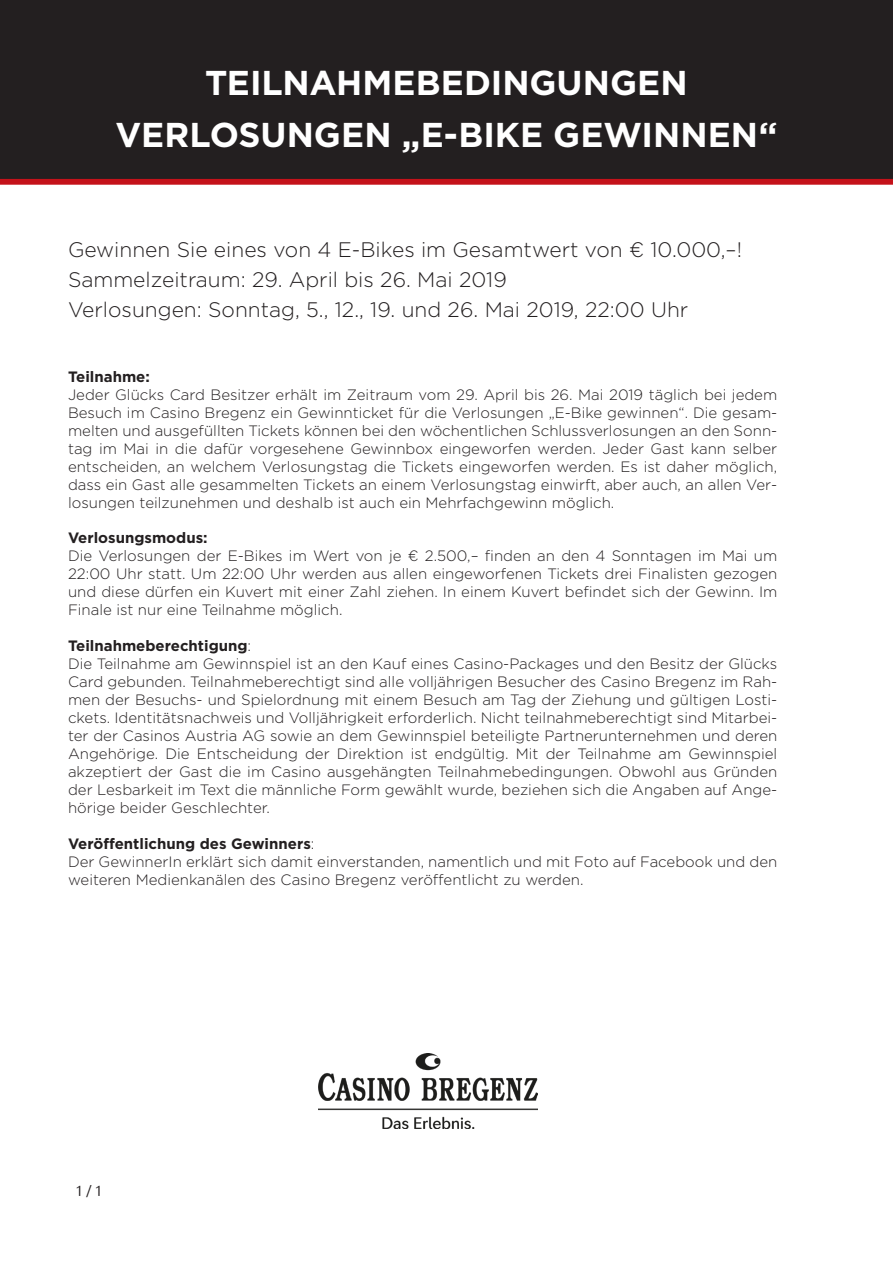
<style>
.page{position:relative;width:893px;height:1263px;background:#fff}
.page>*{position:absolute;margin:0;border:0;box-sizing:border-box;transform-origin:0 0}
.t1{font:700 34.5px "Gotham";color:#fff}
.t2{font:300 21px/30px "Gotham";color:#231f20}
.t3{font:300 15px/18px "Gotham";color:#231f20;text-align:justify}
.t4{font:700 15px "Gotham";color:#231f20}
.t5{font:300 15px "Seconda Soft";color:#231f20}
.s1{font-weight:300}
</style>
<div class="page">
<div style="left:0;top:0;width:893px;height:179px;background:#231f20"></div>
<div style="left:0;top:179px;width:893px;height:6px;background:#c4121a"></div>
<img style="left:319px;top:1054px;width:218px;height:74px">
<p class="t1" style="left:205px;top:60px;width:484px">TEILNAHMEBEDINGUNGEN</p>
<p class="t1" style="left:116px;top:112px;width:663px">VERLOSUNGEN „E-BIKE GEWINNEN“</p>
<p class="t2" style="left:68px;top:234px;width:675px">Gewinnen Sie eines von 4 E-Bikes im Gesamtwert von € 10.000,–!</p>
<p class="t2" style="left:68px;top:264px;width:622px">Sammelzeitraum: 29. April bis 26. Mai 2019<br>Verlosungen: Sonntag, 5., 12., 19. und 26. Mai 2019, 22:00 Uhr</p>
<p class="t4" style="left:68px;top:366px;width:83px">Teilnahme:</p>
<p class="t3" style="left:68px;top:385px;width:711px">Jeder Glücks Card Besitzer erhält im Zeitraum vom 29. April bis 26. Mai 2019 täglich bei jedem Besuch im Casino Bregenz ein Gewinnticket für die Verlosungen „E-Bike gewinnen“. Die gesam&shy;melten und ausgefüllten Tickets können bei den wöchentlichen Schlussverlosungen an den Sonn&shy;tag im Mai in die dafür vorgesehene Gewinnbox eingeworfen werden. Jeder Gast kann selber entscheiden, an welchem Verlosungstag die Tickets eingeworfen werden. Es ist daher möglich, dass ein Gast alle gesammelten Tickets an einem Verlosungstag einwirft, aber auch, an allen Ver&shy;losungen teilzunehmen und deshalb ist auch ein Mehrfachgewinn möglich.</p>
<p class="t4" style="left:68px;top:528px;width:141px">Verlosungsmodus:</p>
<p class="t3" style="left:68px;top:546px;width:711px">Die Verlosungen der E-Bikes im Wert von je € 2.500,– finden an den 4 Sonntagen im Mai um 22:00 Uhr statt. Um 22:00 Uhr werden aus allen eingeworfenen Tickets drei Finalisten gezogen und diese dürfen ein Kuvert mit einer Zahl ziehen. In einem Kuvert befindet sich der Gewinn. Im Finale ist nur eine Teilnahme möglich.</p>
<p class="t4" style="left:68px;top:636px;width:185px">Teilnahmeberechtigung<span class="s1">:</span></p>
<p class="t3" style="left:68px;top:654px;width:711px">Die Teilnahme am Gewinnspiel ist an den Kauf eines Casino-Packages und den Besitz der Glücks Card gebunden. Teilnahmeberechtigt sind alle volljährigen Besucher des Casino Bregenz im Rah&shy;men der Besuchs- und Spielordnung mit einem Besuch am Tag der Ziehung und gültigen Losti&shy;ckets. Identitätsnachweis und Volljährigkeit erforderlich. Nicht teilnahmeberechtigt sind Mitarbei&shy;ter der Casinos Austria AG sowie an dem Gewinnspiel beteiligte Partnerunternehmen und deren Angehörige. Die Entscheidung der Direktion ist endgültig. Mit der Teilnahme am Gewinnspiel akzeptiert der Gast die im Casino ausgehängten Teilnahmebedingungen. Obwohl aus Gründen der Lesbarkeit im Text die männliche Form gewählt wurde, beziehen sich die Angaben auf Ange&shy;hörige beider Geschlechter.</p>
<p class="t4" style="left:68px;top:834px;width:248px">Veröffentlichung des Gewinners<span class="s1">:</span></p>
<p class="t3" style="left:68px;top:852px;width:711px">Der GewinnerIn erklärt sich damit einverstanden, namentlich und mit Foto auf Facebook und den weiteren Medienkanälen des Casino Bregenz veröffentlicht zu werden.</p>
<p class="t5" style="left:77px;top:1181px;width:26px">1 / 1</p>
</div>
